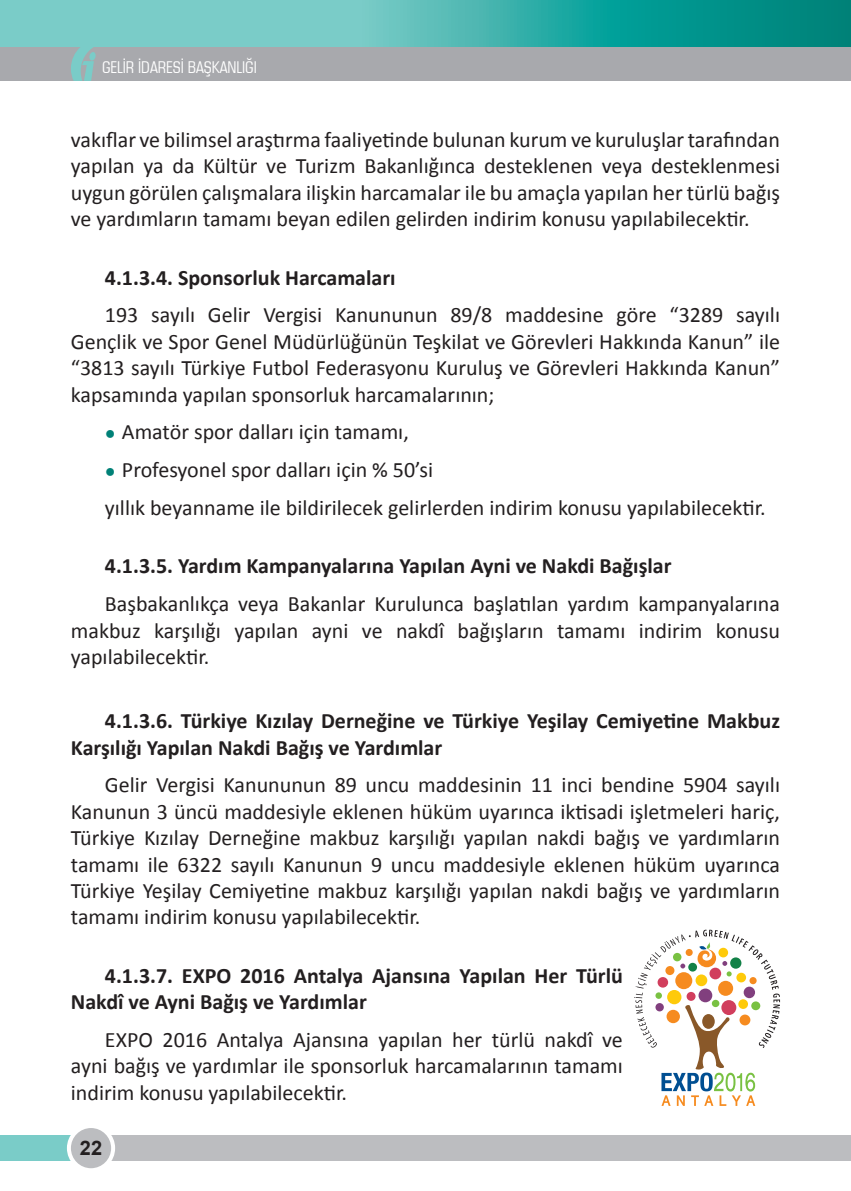
<style>
.page{position:relative;width:851px;height:1191px;background:#fff}
.page>*{position:absolute;margin:0;border:0;box-sizing:border-box;transform-origin:0 0}
.iç_metin{font:22px/26.4px "Calibri";color:#231f20;text-align:justify}
._2_alt_başlık{font:700 22px/26.4px "Calibri";color:#231f20}
.t1{font:700 20px "Arial";color:#231f20}
.t2{font:condensed 16px "Square 721 BT";color:#fff}
.s1{font-family:"Times New Roman";font-size:18px;color:#008177}
</style>
<div class="page">
<div style="left:0;top:1135px;width:80px;height:25px;background:#7accc8"></div>
<div style="left:108px;top:1135px;width:742px;height:25px;background:#bcbdc0"></div>
<div style="left:69px;top:1126px;width:44px;height:44px;background:#bcbdc0;border-radius:50%"></div>
<div style="left:67px;top:1124px;width:48px;height:48px;border:4px solid #fff;border-radius:50%"></div>
<svg style="left:0;top:0;width:850px;height:47px"></svg>
<div style="left:0;top:47px;width:850px;height:34px;background:#a8a9ad"></div>
<svg style="left:71px;top:47px;width:25px;height:34px"></svg>
<svg style="left:634px;top:929px;width:146px;height:177px"></svg>
<p class="t2" style="left:102px;top:57px;width:156px">GELİR İDARESİ BAŞKANLIĞI</p>
<p class="iç_metin" style="left:71px;top:126px;width:710px">vakıflar ve bilimsel araştırma faaliyetinde bulunan kurum ve kuruluşlar tarafından yapılan ya da Kültür ve Turizm Bakanlığınca desteklenen veya desteklenmesi uygun görülen çalışmalara ilişkin harcamalar ile bu amaçla yapılan her türlü bağış ve yardımların tamamı beyan edilen gelirden indirim konusu yapılabilecektir.</p>
<p class="_2_alt_başlık" style="left:105px;top:264px;width:292px">4.1.3.4. Sponsorluk Harcamaları</p>
<p class="iç_metin" style="left:71px;top:302px;width:710px;text-indent:34px">193 sayılı Gelir Vergisi Kanununun 89/8 maddesine göre “3289 sayılı Gençlik ve Spor Genel Müdürlüğünün Teşkilat ve Görevleri Hakkında Kanun” ile “3813 sayılı Türkiye Futbol Federasyonu Kuruluş ve Görevleri Hakkında Kanun” kapsamında yapılan sponsorluk harcamalarının;</p>
<p class="iç_metin" style="left:105px;top:419px;width:305px"><span class="s1">●</span> Amatör spor dalları için tamamı,</p>
<p class="iç_metin" style="left:105px;top:457px;width:329px"><span class="s1">●</span> Profesyonel spor dalları için % 50’si</p>
<p class="iç_metin" style="left:105px;top:494px;width:662px">yıllık beyanname ile bildirilecek gelirlerden indirim konusu yapılabilecektir.</p>
<p class="_2_alt_başlık" style="left:105px;top:553px;width:568px">4.1.3.5. Yardım Kampanyalarına Yapılan Ayni ve Nakdi Bağışlar</p>
<p class="iç_metin" style="left:71px;top:590px;width:710px;text-indent:34px">Başbakanlıkça veya Bakanlar Kurulunca başlatılan yardım kampanyalarına makbuz karşılığı yapılan ayni ve nakdî bağışların tamamı indirim konusu yapılabilecektir.</p>
<p class="_2_alt_başlık" style="left:71px;top:707px;width:710px;text-indent:34px">4.1.3.6. Türkiye Kızılay Derneğine ve Türkiye Yeşilay Cemiyetine Makbuz<br>Karşılığı Yapılan Nakdi Bağış ve Yardımlar</p>
<p class="iç_metin" style="left:71px;top:772px;width:710px;text-indent:34px">Gelir Vergisi Kanununun 89 uncu maddesinin 11 inci bendine 5904 sayılı Kanunun 3 üncü maddesiyle eklenen hüküm uyarınca iktisadi işletmeleri hariç, Türkiye Kızılay Derneğine makbuz karşılığı yapılan nakdi bağış ve yardımların tamamı ile 6322 sayılı Kanunun 9 uncu maddesiyle eklenen hüküm uyarınca Türkiye Yeşilay Cemiyetine makbuz karşılığı yapılan nakdi bağış ve yardımların tamamı indirim konusu yapılabilecektir.</p>
<p class="_2_alt_başlık" style="left:71px;top:962px;width:553px;text-indent:34px">4.1.3.7. EXPO 2016 Antalya Ajansına Yapılan Her Türlü<br>Nakdî ve Ayni Bağış ve Yardımlar</p>
<p class="iç_metin" style="left:71px;top:1026px;width:553px;text-indent:34px">EXPO 2016 Antalya Ajansına yapılan her türlü nakdî ve ayni bağış ve yardımlar ile sponsorluk harcamalarının tamamı indirim konusu yapılabilecektir.</p>
<p class="t1" style="left:80px;top:1135px;width:24px">22</p>
</div>
